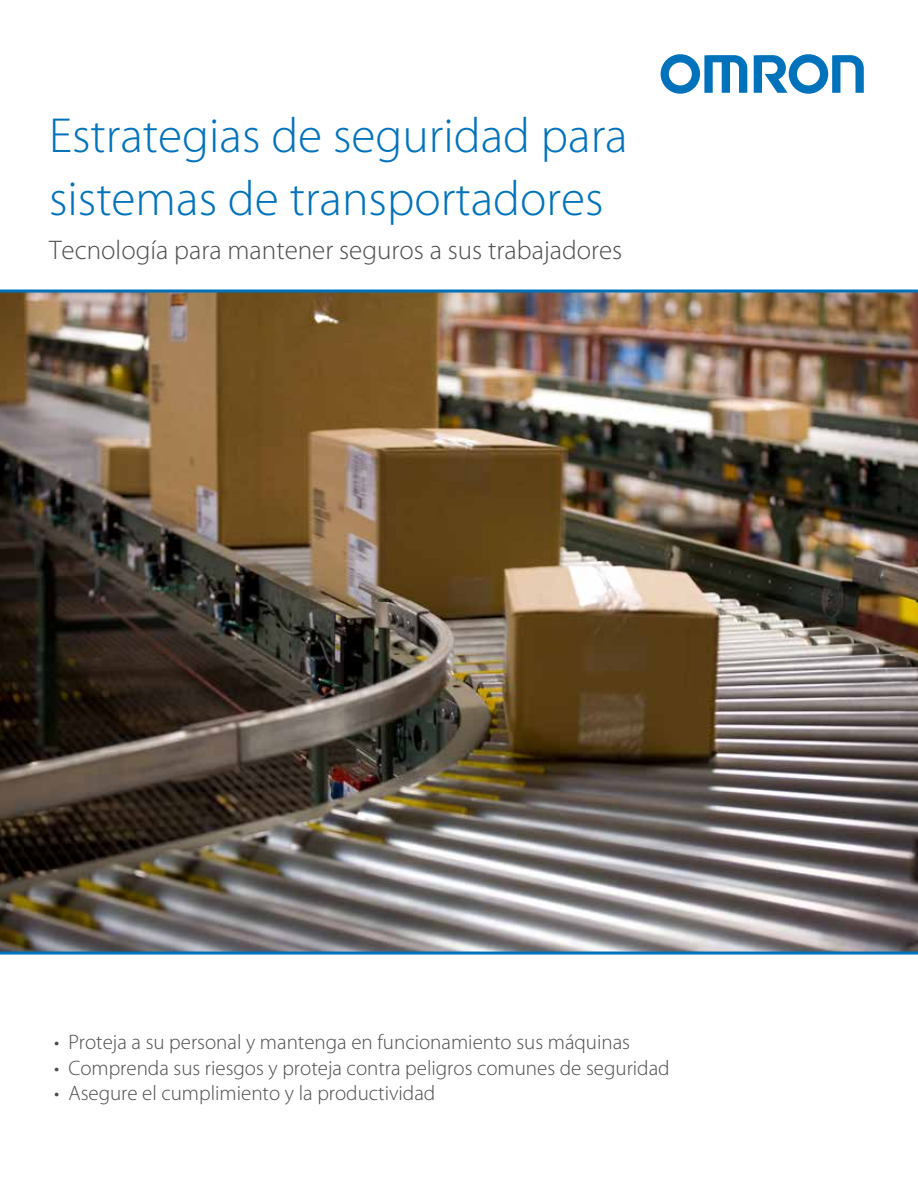
<style>
.page{position:relative;width:918px;height:1188px;background:#fff}
.page>*{position:absolute;margin:0;border:0;box-sizing:border-box;transform-origin:0 0}
.t1{font:300 49.5px/63.3px "Myriad Pro";color:#0072bc}
.t2{font:300 27px "Myriad Pro";color:#4d4d4f}
.t3{font:300 21px "Myriad Pro";color:#4d4d4f}
</style>
<div class="page">
<img style="left:0;top:290px;width:918px;height:665px">
<svg style="left:661px;top:54px;width:86px;height:40px"></svg>
<svg style="left:754px;top:54px;width:110px;height:40px"></svg>
<h1 class="t1" style="left:49px;top:105px;width:580px">Estrategias de seguridad para sistemas de transportadores</h1>
<p class="t2" style="left:49px;top:235px;width:575px">Tecnología para mantener seguros a sus trabajadores</p>
<p class="t3" style="left:54px;top:1031px;width:578px">• Proteja a su personal y mantenga en funcionamiento sus máquinas</p>
<p class="t3" style="left:54px;top:1056px;width:617px">• Comprenda sus riesgos y proteja contra peligros comunes de seguridad</p>
<p class="t3" style="left:54px;top:1081px;width:383px">• Asegure el cumplimiento y la productividad</p>
</div>
